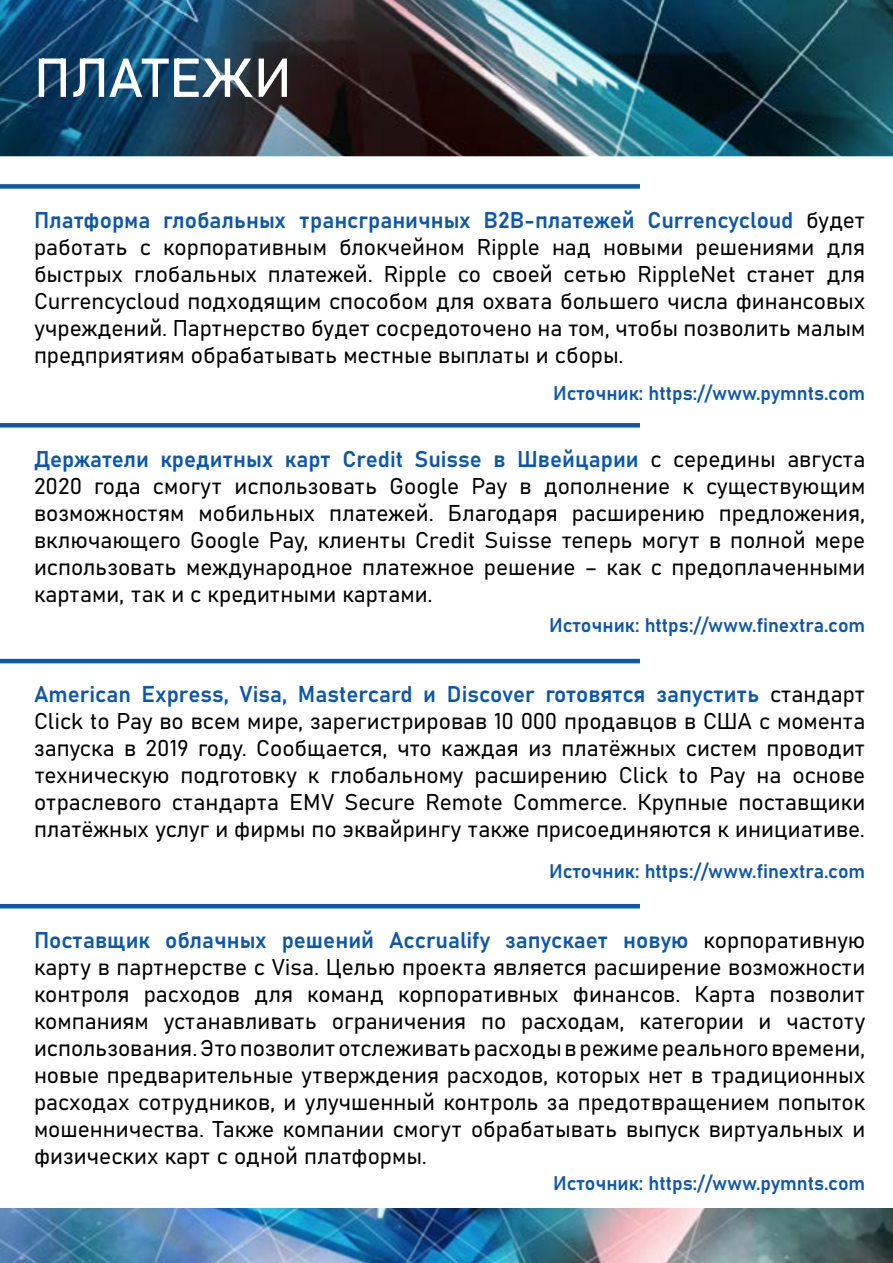
<style>
.page{position:relative;width:893px;height:1263px;background:#fff}
.page>*{position:absolute;margin:0;border:0;box-sizing:border-box;transform-origin:0 0}
.t1{font:54px "Bahnschrift";letter-spacing:-.005em;color:#fff}
.t2{font:22.5px/27px "Bahnschrift";color:#000;text-align:justify}
.t3{font:19.5px "Bahnschrift";color:#0d57ab}
.s1{color:#0d57ab}
</style>
<div class="page">
<img style="left:0;top:0;width:893px;height:156px">
<img style="left:0;top:1209px;width:893px;height:54px">
<div style="left:0;top:184px;width:640px;height:5px;background:#0d57ab"></div>
<hr style="left:0;top:423px;width:640px;height:4px;background:#0d57ab">
<hr style="left:0;top:659px;width:640px;height:4px;background:#0d57ab">
<hr style="left:0;top:904px;width:640px;height:4px;background:#0d57ab">
<h1 class="t1" style="left:34px;top:44px;width:259px">ПЛАТЕЖИ</h1>
<p class="t2" style="left:34px;top:206px;width:833px"><span class="s1">Платформа глобальных трансграничных B2B-платежей Currencycloud</span> будет работать с корпоративным блокчейном Ripple над новыми решениями для быстрых глобальных платежей. Ripple со своей сетью RippleNet станет для Currencycloud подходящим способом для охвата большего числа финансовых учреждений. Партнерство будет сосредоточено на том, чтобы позволить малым предприятиям обрабатывать местные выплаты и сборы.</p>
<p class="t3" style="left:553px;top:380px;width:314px">Источник: https://www.pymnts.com</p>
<p class="t2" style="left:34px;top:445px;width:833px"><span class="s1">Держатели кредитных карт Credit Suisse в Швейцарии</span> с середины августа 2020 года смогут использовать Google Pay в дополнение к существующим возможностям мобильных платежей. Благодаря расширению предложения, включающего Google Pay, клиенты Credit Suisse теперь могут в полной мере использовать международное платежное решение – как с предоплаченными картами, так и с кредитными картами.</p>
<p class="t3" style="left:549px;top:612px;width:318px">Источник: https://www.finextra.com</p>
<p class="t2" style="left:34px;top:681px;width:833px"><span class="s1">American Express, Visa, Mastercard и Discover готовятся запустить</span> стандарт Click to Pay во всем мире, зарегистрировав 10 000 продавцов в США с момента запуска в 2019 году. Сообщается, что каждая из платёжных систем проводит техническую подготовку к глобальному расширению Click to Pay на основе отраслевого стандарта EMV Secure Remote Commerce. Крупные поставщики платёжных услуг и фирмы по эквайрингу также присоединяются к инициативе.</p>
<p class="t3" style="left:549px;top:859px;width:318px">Источник: https://www.finextra.com</p>
<p class="t2" style="left:34px;top:926px;width:833px"><span class="s1">Поставщик облачных решений Accrualify запускает новую</span> корпоративную карту в партнерстве с Visa. Целью проекта является расширение возможности контроля расходов для команд корпоративных финансов. Карта позволит компаниям устанавливать ограничения по расходам, категории и частоту использования. Это позволит отслеживать расходы в режиме реального времени, новые предварительные утверждения расходов, которых нет в традиционных расходах сотрудников, и улучшенный контроль за предотвращением попыток мошенничества. Также компании смогут обрабатывать выпуск виртуальных и физических карт с одной платформы.</p>
<p class="t3" style="left:553px;top:1171px;width:314px">Источник: https://www.pymnts.com</p>
</div>
